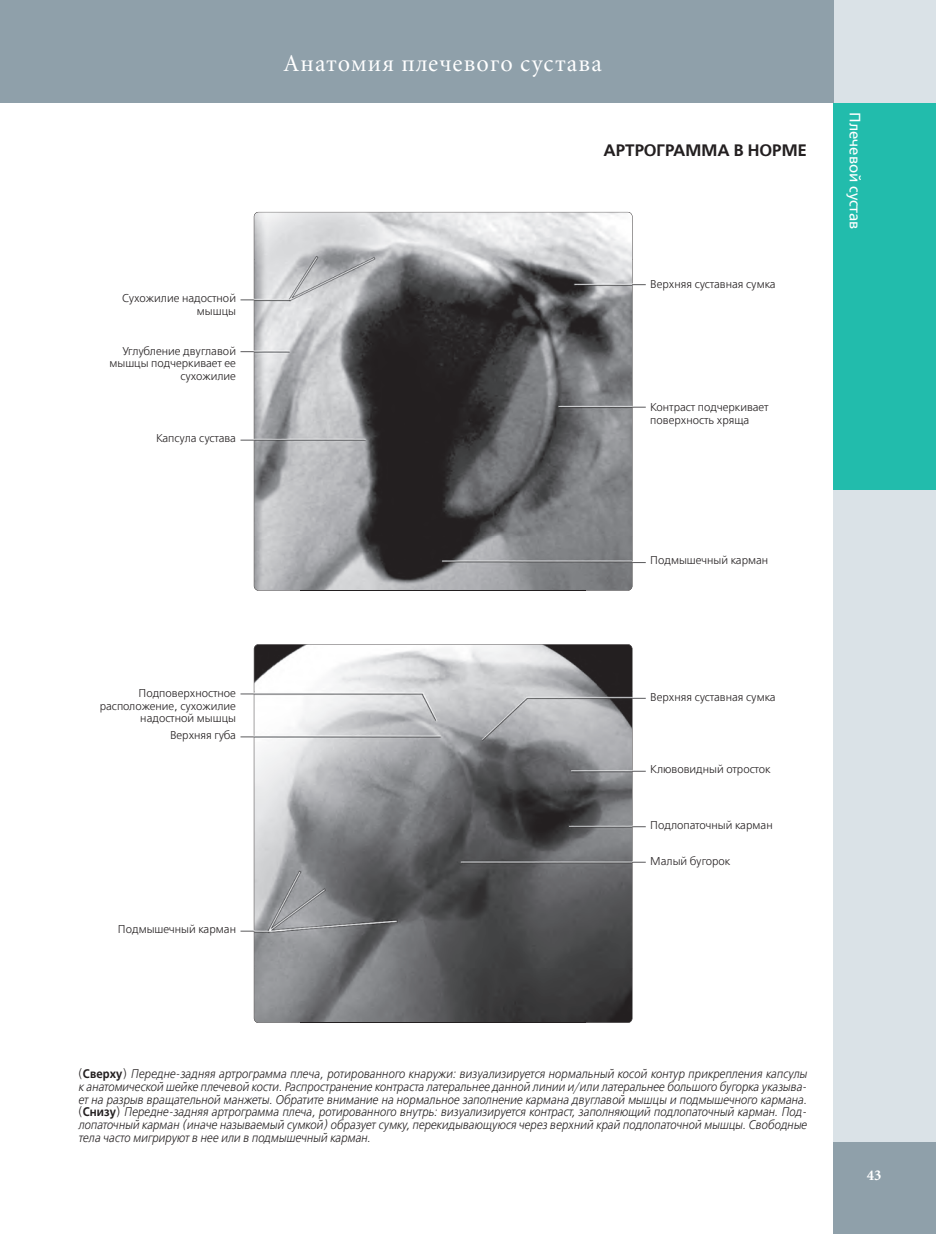
<style>
.page{position:relative;width:936px;height:1234px;background:#fff}
.page>*{position:absolute;margin:0;border:0;box-sizing:border-box;transform-origin:0 0}
.t1{font:24px "Minion Cyr";letter-spacing:.04em;color:#fff}
.t2{font:16.5px "Free Set Demi C";color:#231f20}
.t3{font:15px "Free Set C";color:#fff}
.t4{font:700 15px "Minion Cyr";color:#fff}
.t5{font:italic 12.3px/12.8px "Free Set Light C";color:#231f20;text-align:justify;scale:.91 1}
.t6{font:11.25px/12.8px "Free Set Light C";color:#231f20;text-align:right}
.s1{font-style:normal}
.s2{font-family:"Free Set Demi C";font-style:normal}
</style>
<div class="page">
<div style="left:833px;top:0;width:102px;height:1142px;background:#dae2e7"></div>
<div style="left:0;top:0;width:833px;height:103px;background:#8fa0aa"></div>
<div style="left:833px;top:103px;width:102px;height:386px;background:#22bcac"></div>
<div style="left:833px;top:1142px;width:102px;height:91px;background:#8fa0aa"></div>
<img style="left:240px;top:216px;width:14px;height:371px">
<img style="left:632px;top:215px;width:13px;height:373px">
<img style="left:301px;top:259px;width:284px;height:331px">
<img style="left:254px;top:212px;width:378px;height:47px">
<img style="left:254px;top:259px;width:47px;height:331px">
<img style="left:585px;top:259px;width:47px;height:331px">
<img style="left:301px;top:590px;width:284px;height:1px">
<img style="left:240px;top:648px;width:14px;height:371px">
<img style="left:632px;top:647px;width:13px;height:373px">
<img style="left:301px;top:691px;width:284px;height:331px">
<img style="left:254px;top:644px;width:378px;height:47px">
<img style="left:254px;top:691px;width:47px;height:331px">
<img style="left:585px;top:691px;width:47px;height:331px">
<img style="left:301px;top:1022px;width:284px;height:1px">
<p class="t6" style="left:122px;top:292px;width:115px">Сухожилие надостной мышцы</p>
<p class="t6" style="left:109px;top:345px;width:128px">Углубление двуглавой мышцы подчеркивает ее сухожилие</p>
<p class="t6" style="left:156px;top:432px;width:81px">Капсула сустава</p>
<h1 class="t1" style="left:283px;top:49px;width:320px">Анатомия плечевого сустава</h1>
<h2 class="t2" style="left:603px;top:141px;width:204px">АРТРОГРАММА В НОРМЕ</h2>
<p class="t6" style="left:650px;top:278px;width:127px">Верхняя суставная сумка</p>
<p class="t3" style="left:863px;top:112px;width:119px;rotate:90deg">Плечевой сустав</p>
<p class="t6" style="left:650px;top:401px;width:120px;text-align:left">Контраст подчеркивает поверхность хряща</p>
<p class="t6" style="left:650px;top:553px;width:119px">Подмышечный карман</p>
<p class="t6" style="left:100px;top:687px;width:138px">Подповерхностное расположение, сухожилие надостной мышцы</p>
<p class="t6" style="left:170px;top:728px;width:67px">Верхняя губа</p>
<p class="t6" style="left:118px;top:922px;width:119px">Подмышечный карман</p>
<p class="t6" style="left:650px;top:691px;width:127px">Верхняя суставная сумка</p>
<p class="t6" style="left:650px;top:762px;width:122px">Клювовидный отросток</p>
<p class="t6" style="left:650px;top:819px;width:124px">Подлопаточный карман</p>
<p class="t6" style="left:650px;top:855px;width:82px">Малый бугорок</p>
<p class="t5" style="left:78px;top:1067px;width:802px"><span class="s1">(</span><span class="s2">Сверху</span><span class="s1">)</span> Передне-задняя артрограмма плеча, ротированного кнаружи: визуализируется нормальный косой контур прикрепления капсулы к анатомической шейке плечевой кости. Распространение контраста латеральнее данной линии и/или латеральнее большого бугорка указыва&shy;ет на разрыв вращательной манжеты. Обратите внимание на нормальное заполнение кармана двуглавой мышцы и подмышечного кармана. <span class="s1">(</span><span class="s2">Снизу</span><span class="s1">)</span> Передне-задняя артрограмма плеча, ротированного внутрь: визуализируется контраст, заполняющий подлопаточный карман. Под&shy;лопаточный карман (иначе называемый сумкой) образует сумку, перекидывающуюся через верхний край подлопаточной мышцы. Свободные тела часто мигрируют в нее или в подмышечный карман.</p>
<p class="t4" style="left:866px;top:1166px;width:16px">43</p>
</div>
